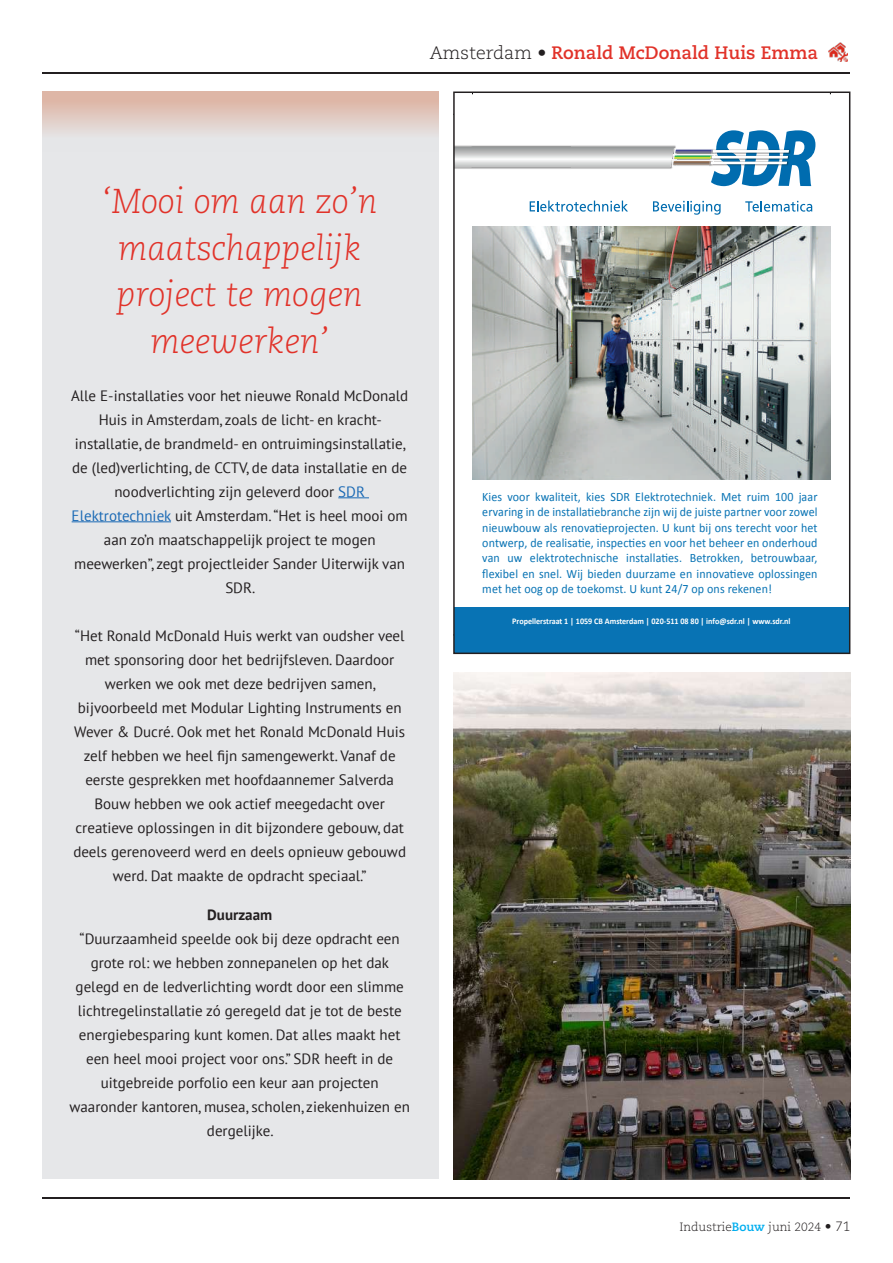
<style>
.page{position:relative;width:893px;height:1263px;background:#fff}
.page>*{position:absolute;margin:0;border:0;box-sizing:border-box;transform-origin:0 0}
.t1{font:italic 300 34.5px/46.5px "Caecilia LT Pro 46";color:#e13229;text-align:center}
.t2{font:700 18px "Caecilia LT Pro 75";color:#e13229}
.t3{font:15px/24px "PT Sans";color:#231f20;text-align:center}
.t4{font:700 15px "PT Sans";color:#231f20}
.t5{font:12.75px/15.3px "Calibri";letter-spacing:.01em;color:#0873b4;text-align:justify;scale:.94 1}
.t6{font:300 12px "Caecilia LT Pro 45";color:#231f20}
.t7{font:700 8.55px "Calibri";color:#fff;scale:.94 1}
.s1{font-family:"Caecilia LT Pro 45";font-weight:300;color:#231f20}
.s2{color:#1b6ab5}
.s3{font-family:"Caecilia LT Pro 75";font-weight:700;color:#00aeef}
.s4{font-size:13.5px}
</style>
<div class="page">
<hr style="left:43px;top:72px;width:807px;height:1px;background:#231f20">
<hr style="left:43px;top:1198px;width:807px;height:1px;background:#231f20">
<div style="left:43px;top:92px;width:396px;height:1087px;background:#e6e7e9"></div>
<hr style="left:338px;top:497px;width:31px;height:1px;background:#1b6ab5">
<hr style="left:72px;top:521px;width:99px;height:1px;background:#1b6ab5">
<div style="left:43px;top:92px;width:396px;height:60px;background:linear-gradient(to bottom,#ddb09e,#e6eef3)"></div>
<img style="left:472px;top:226px;width:358px;height:254px">
<svg style="left:530px;top:201px;width:98px;height:11px"></svg>
<svg style="left:653px;top:201px;width:68px;height:14px"></svg>
<svg style="left:745px;top:201px;width:67px;height:11px"></svg>
<div style="left:454px;top:607px;width:395px;height:46px;background:#0873b4"></div>
<svg style="left:456px;top:130px;width:359px;height:56px"></svg>
<div style="left:453px;top:92px;width:397px;height:562px;border:2px solid #231f20"></div>
<img style="left:453px;top:673px;width:397px;height:506px">
<img style="left:829px;top:43px;width:19px;height:19px">
<p class="t2" style="left:430px;top:40px;width:390px"><span class="s1">Amsterdam •</span> Ronald McDonald Huis Emma</p>
<h1 class="t1" style="left:102px;top:178px;width:277px">‘Mooi om aan zo’n maatschappelijk project te mogen meewerken’</h1>
<p class="t3" style="left:71px;top:383px;width:339px">Alle E-installaties voor het nieuwe Ronald McDonald Huis in Amsterdam, zoals de licht- en kracht&shy;installatie, de brandmeld- en ontruimingsinstallatie, de (led)verlichting, de CCTV, de data installatie en de noodverlichting zijn geleverd door <span class="s2">SDR Elektrotechniek</span> uit Amsterdam. “Het is heel mooi om aan zo’n maatschappelijk project te mogen meewerken”, zegt projectleider Sander Uiterwijk van SDR.</p>
<p class="t3" style="left:73px;top:623px;width:334px">“Het Ronald McDonald Huis werkt van oudsher veel met sponsoring door het bedrijfsleven. Daardoor werken we ook met deze bedrijven samen, bijvoorbeeld met Modular Lighting Instruments en Wever &amp; Ducré. Ook met het Ronald McDonald Huis zelf hebben we heel fijn samengewerkt. Vanaf de eerste gesprekken met hoofdaannemer Salverda Bouw hebben we ook actief meegedacht over creatieve oplossingen in dit bijzondere gebouw, dat deels gerenoveerd werd en deels opnieuw gebouwd werd. Dat maakte de opdracht speciaal.”</p>
<p class="t4" style="left:207px;top:904px;width:66px">Duurzaam</p>
<p class="t3" style="left:70px;top:926px;width:342px">“Duurzaamheid speelde ook bij deze opdracht een grote rol: we hebben zonnepanelen op het dak gelegd en de ledverlichting wordt door een slimme lichtregelinstallatie zó geregeld dat je tot de beste energiebesparing kunt komen. Dat alles maakt het een heel mooi project voor ons.” SDR heeft in de uitgebreide porfolio een keur aan projecten waaronder kantoren, musea, scholen, ziekenhuizen en dergelijke.</p>
<p class="t5" style="left:482px;top:489px;width:358px">Kies voor kwaliteit, kies SDR Elektrotechniek. Met ruim 100 jaar ervaring in de installatiebranche zijn wij de juiste partner voor zowel nieuwbouw als renovatieprojecten. U kunt bij ons terecht voor het ontwerp, de realisatie, inspecties en voor het beheer en onderhoud van uw elektrotechnische installaties. Betrokken, betrouwbaar, flexibel en snel. Wij bieden duurzame en innovatieve oplossingen met het oog op de toekomst. U kunt 24/7 op ons rekenen!</p>
<p class="t7" style="left:512px;top:615px;width:298px">Propellerstraat 1 | 1059 CB Amsterdam | 020-511 08 80 | info@sdr.nl | www.sdr.nl</p>
<p class="t6" style="left:679px;top:1219px;width:172px">Industrie<span class="s3">Bouw</span> juni 2024 <span class="s4">• 71</span></p>
</div>
